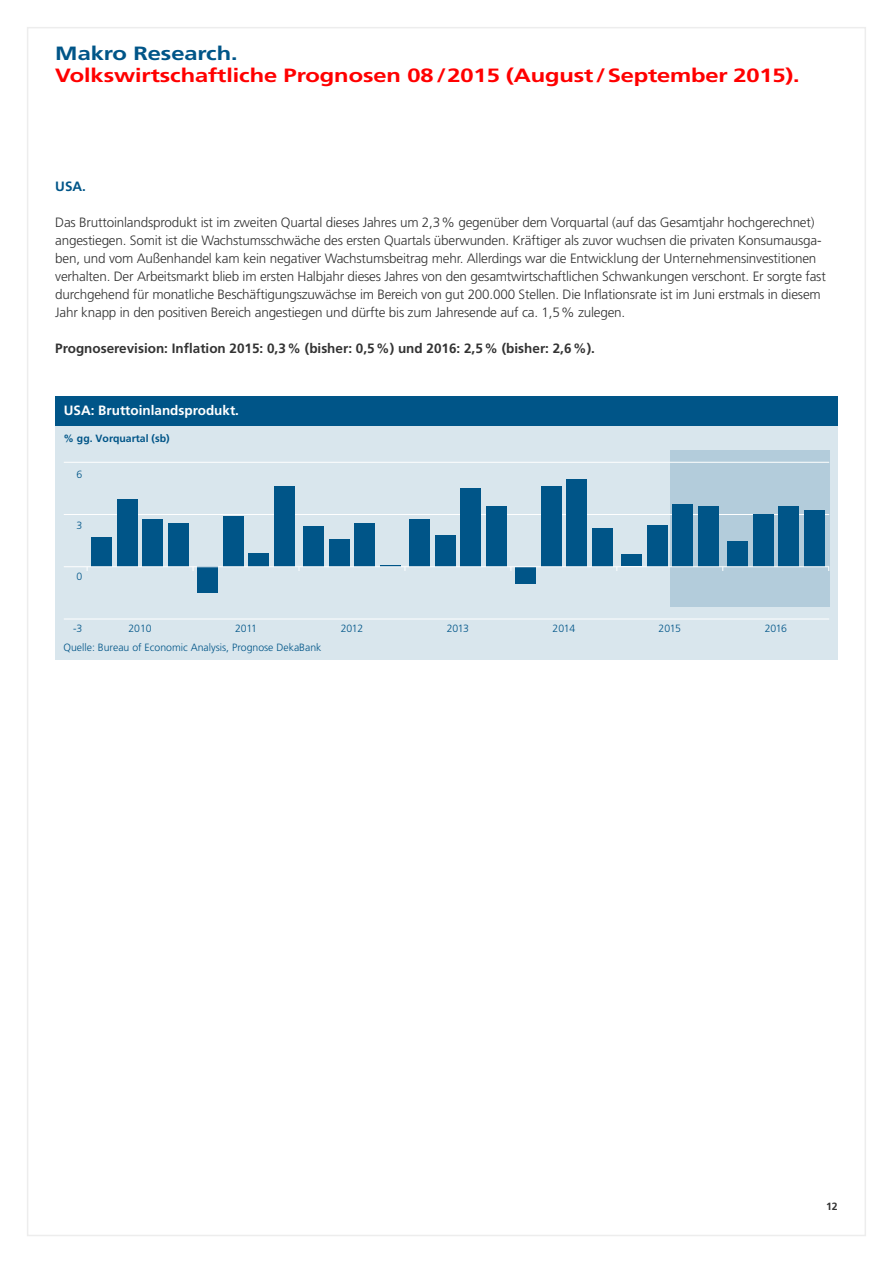
<style>
.page{position:relative;width:893px;height:1263px;background:#fff}
.page>*{position:absolute;margin:0;border:0;box-sizing:border-box;transform-origin:0 0}
.t1{font:24px "DK Frutiger OTPS Bold 80 HL";color:#f00}
.t2{font:24px "DK Frutiger OTPS Bold 80 HL";color:#058}
.t3{font:300 13.5px/18px "Deka Frutiger OTPS";letter-spacing:-.015em;color:#333}
.t4{font:700 13.5px "Deka Frutiger OTPS";color:#333}
.t5{font:700 13.5px "Deka Frutiger OTPS";color:#fff}
.t6{font:700 13.5px "Deka Frutiger OTPS";color:#058}
.t7{font:300 10.5px "Deka Frutiger OTPS";color:#058}
.t8{font:700 10.5px "Deka Frutiger OTPS";color:#058}
.t9{font:700 10.5px "Deka Frutiger OTPS";color:#333}
</style>
<div class="page">
<div style="left:55px;top:425px;width:783px;height:234px;background:#d9e6ed"></div>
<div style="left:670px;top:450px;width:159px;height:157px;background:#b3ccdb"></div>
<hr style="left:64px;top:462px;width:765px;height:1px;background:#fff">
<hr style="left:64px;top:618px;width:765px;height:1px;background:#fff">
<hr style="left:64px;top:514px;width:765px;height:1px;background:#fff">
<div style="left:92px;top:537px;width:20px;height:30px;background:#058"></div>
<div style="left:117px;top:499px;width:20px;height:68px;background:#058"></div>
<div style="left:143px;top:520px;width:20px;height:47px;background:#058"></div>
<div style="left:168px;top:523px;width:21px;height:44px;background:#058"></div>
<div style="left:198px;top:567px;width:20px;height:26px;background:#058"></div>
<div style="left:223px;top:516px;width:20px;height:51px;background:#058"></div>
<div style="left:249px;top:553px;width:20px;height:14px;background:#058"></div>
<div style="left:274px;top:487px;width:20px;height:80px;background:#058"></div>
<div style="left:303px;top:527px;width:21px;height:40px;background:#058"></div>
<div style="left:329px;top:539px;width:20px;height:28px;background:#058"></div>
<div style="left:355px;top:523px;width:20px;height:44px;background:#058"></div>
<hr style="left:380px;top:565px;width:20px;height:2px;background:#058">
<div style="left:409px;top:520px;width:21px;height:47px;background:#058"></div>
<div style="left:435px;top:535px;width:20px;height:32px;background:#058"></div>
<div style="left:460px;top:488px;width:21px;height:79px;background:#058"></div>
<div style="left:486px;top:506px;width:20px;height:61px;background:#058"></div>
<div style="left:515px;top:567px;width:21px;height:17px;background:#058"></div>
<div style="left:541px;top:487px;width:20px;height:80px;background:#058"></div>
<div style="left:566px;top:480px;width:21px;height:87px;background:#058"></div>
<div style="left:592px;top:529px;width:20px;height:38px;background:#058"></div>
<div style="left:621px;top:555px;width:21px;height:11px;background:#058"></div>
<div style="left:647px;top:525px;width:20px;height:42px;background:#058"></div>
<div style="left:672px;top:504px;width:21px;height:63px;background:#058"></div>
<div style="left:698px;top:506px;width:20px;height:61px;background:#058"></div>
<div style="left:727px;top:542px;width:21px;height:25px;background:#058"></div>
<div style="left:753px;top:514px;width:20px;height:53px;background:#058"></div>
<div style="left:778px;top:506px;width:21px;height:61px;background:#058"></div>
<div style="left:804px;top:510px;width:20px;height:57px;background:#058"></div>
<hr style="left:64px;top:566px;width:765px;height:1px;background:#fff">
<div style="left:55px;top:396px;width:783px;height:29px;background:#058"></div>
<h1 class="t2" style="left:55px;top:37px;width:184px">Makro Research.</h1>
<h1 class="t1" style="left:55px;top:59px;width:746px">Volkswirtschaftliche Prognosen 08/2015 (August/September 2015).</h1>
<p class="t6" style="left:55px;top:178px;width:32px">USA.</p>
<p class="t3" style="left:55px;top:214px;width:772px">Das Bruttoinlandsprodukt ist im zweiten Quartal dieses Jahres um 2,3% gegenüber dem Vorquartal (auf das Gesamtjahr hochgerechnet) angestiegen. Somit ist die Wachstumsschwäche des ersten Quartals überwunden. Kräftiger als zuvor wuchsen die privaten Konsumausga&shy;ben, und vom Außenhandel kam kein negativer Wachstumsbeitrag mehr. Allerdings war die Entwicklung der Unternehmensinvestitionen verhalten. Der Arbeitsmarkt blieb im ersten Halbjahr dieses Jahres von den gesamtwirtschaftlichen Schwankungen verschont. Er sorgte fast durchgehend für monatliche Beschäftigungszuwächse im Bereich von gut 200.000 Stellen. Die Inflationsrate ist im Juni erstmals in diesem Jahr knapp in den positiven Bereich angestiegen und dürfte bis zum Jahresende auf ca. 1,5% zulegen.</p>
<p class="t4" style="left:55px;top:340px;width:541px">Prognoserevision: Inflation 2015: 0,3% (bisher: 0,5%) und 2016: 2,5% (bisher: 2,6%).</p>
<p class="t5" style="left:64px;top:402px;width:177px">USA: Bruttoinlandsprodukt.</p>
<p class="t8" style="left:64px;top:432px;width:108px">% gg. Vorquartal (sb)</p>
<p class="t7" style="left:76px;top:468px;width:7px">6</p>
<p class="t7" style="left:76px;top:519px;width:7px">3</p>
<p class="t7" style="left:76px;top:570px;width:7px">0</p>
<p class="t7" style="left:73px;top:622px;width:11px">-3</p>
<p class="t7" style="left:128px;top:622px;width:25px">2010</p>
<p class="t7" style="left:235px;top:622px;width:23px">2011</p>
<p class="t7" style="left:341px;top:622px;width:24px">2012</p>
<p class="t7" style="left:447px;top:622px;width:24px">2013</p>
<p class="t7" style="left:552px;top:622px;width:24px">2014</p>
<p class="t7" style="left:659px;top:622px;width:24px">2015</p>
<p class="t7" style="left:765px;top:622px;width:24px">2016</p>
<p class="t7" style="left:64px;top:641px;width:259px">Quelle: Bureau of Economic Analysis, Prognose DekaBank</p>
<p class="t9" style="left:826px;top:1200px;width:13px">12</p>
</div>
